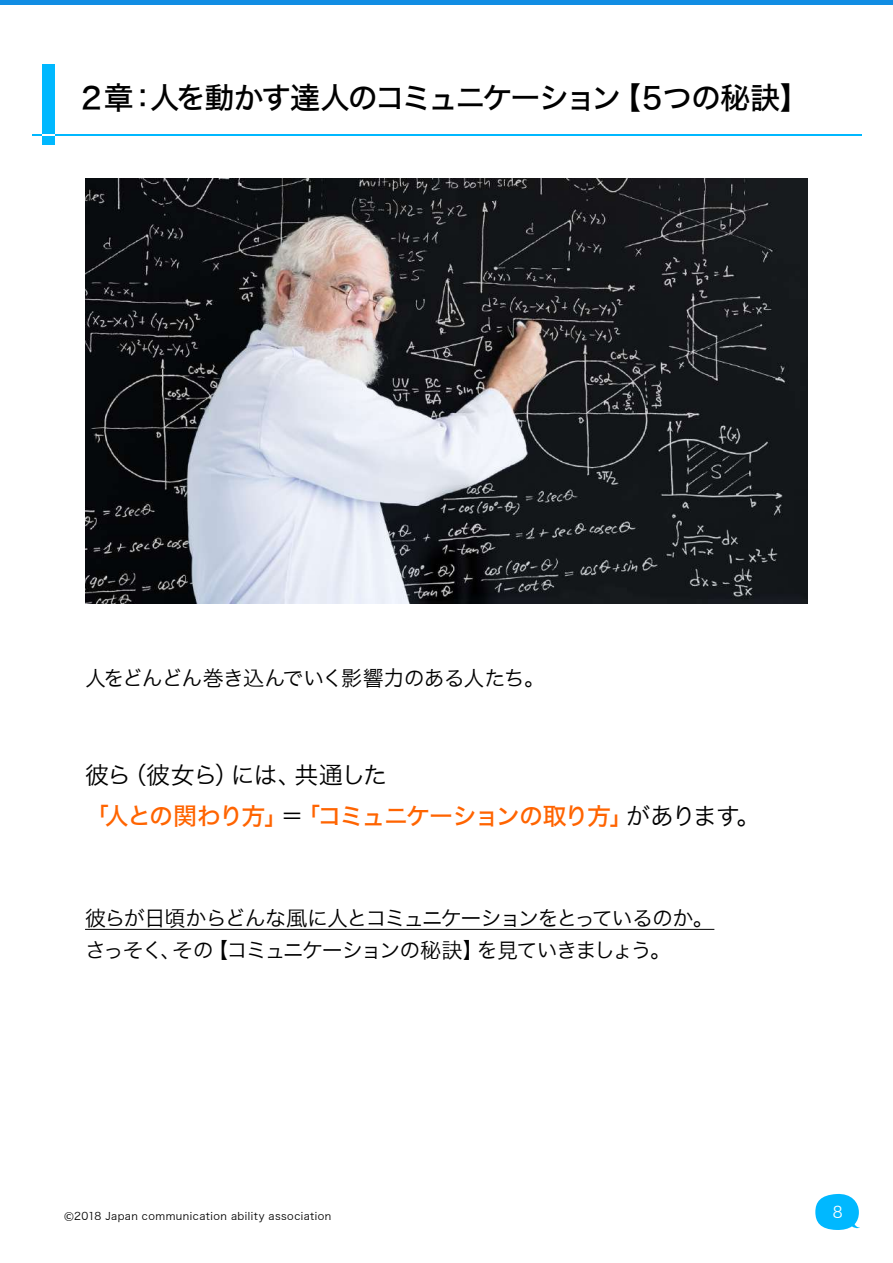
<style>
.page{position:relative;width:893px;height:1263px;background:#fff}
.page>*{position:absolute;margin:0;border:0;box-sizing:border-box;transform-origin:0 0}
.t1{font:30px "Hiragino Kaku W5 90 msp RKSJ H";letter-spacing:-.08em;color:#000}
.t2{font:24px "Hiragino Kaku W5 90 msp RKSJ H";letter-spacing:-.07em;color:#ff6400}
.t3{font:24px "Hiragino Kaku W3 90 msp RKSJ H";letter-spacing:-.06em;color:#000}
.t4{font:21px/32px "Hiragino Kaku W3 90 msp RKSJ H";letter-spacing:-.06em;color:#000}
.t5{font:21px "Hiragino Kaku W3 90 msp RKSJ H";letter-spacing:-.08em;color:#000}
.t6{font:15.75px "Hiragino Kaku W3 90 msp RKSJ H";color:#fff;scale:.95 1}
.t7{font:10.5px "Hiragino Kaku W3 90 msp RKSJ H";letter-spacing:.045em;color:#000}
.s1{font-family:"Hiragino Kaku W3 90 msp RKSJ H";color:#000}
.s2{font-family:"Meiryo"}
</style>
<div class="page">
<hr style="left:0;top:0;width:893px;height:4px;background:#118de3">
<svg style="left:815px;top:1193px;width:45px;height:37px"></svg>
<img style="left:85px;top:179px;width:723px;height:425px">
<hr style="left:85px;top:929px;width:629px;height:1px;background:#000">
<div style="left:43px;top:64px;width:12px;height:81px;background:#00b8ff"></div>
<hr style="left:32px;top:134px;width:829px;height:1px;background:#00b8ff">
<svg style="left:43px;top:134px;width:12px;height:1px"></svg>
<h1 class="t1" style="left:77px;top:83px;width:59px">２章</h1>
<h1 class="t1" style="left:150px;top:83px;width:473px">人を動かす達人のコミュニケーション</h1>
<h1 class="t1" style="left:128px;top:83px;width:31px">：</h1>
<h1 class="t1" style="left:611px;top:83px;width:200px">【５つの秘訣【</h1>
<p class="t4" style="left:85px;top:663px;width:461px">人をどんどん巻き込んでいく影響力のある人たち。</p>
<p class="t3" style="left:85px;top:763px;width:48px">彼ら</p>
<p class="t3" style="left:123px;top:763px;width:118px">（彼女ら）</p>
<p class="t3" style="left:231px;top:763px;width:72px">には、</p>
<p class="t3" style="left:294px;top:763px;width:94px">共通した</p>
<p class="t2" style="left:85px;top:803px;width:25px">「</p>
<p class="t2" style="left:105px;top:803px;width:530px">人との関わり方」<span class="s1">＝</span>「コミュニケーションの取り方」</p>
<p class="t3" style="left:626px;top:803px;width:115px">があります</p>
<p class="t3" style="left:736px;top:803px;width:25px">。</p>
<p class="t4" style="left:477px;top:903px;width:238px;text-indent:-392px">彼らが日頃からどんな風に人とコミュニケーションをとっているのか。を見ていきましょう。</p>
<p class="t5" style="left:207px;top:940px;width:278px">【コミュニケーションの秘訣】</p>
<p class="t4" style="left:85px;top:935px;width:130px">さっそくその</p>
<p class="t4" style="left:160px;top:935px;width:22px">、</p>
<p class="t7" style="left:64px;top:1211px;width:269px"><span class="s2">©</span>2018 Japan communication ability association</p>
<p class="t6" style="left:833px;top:1204px;width:12px">8</p>
</div>
